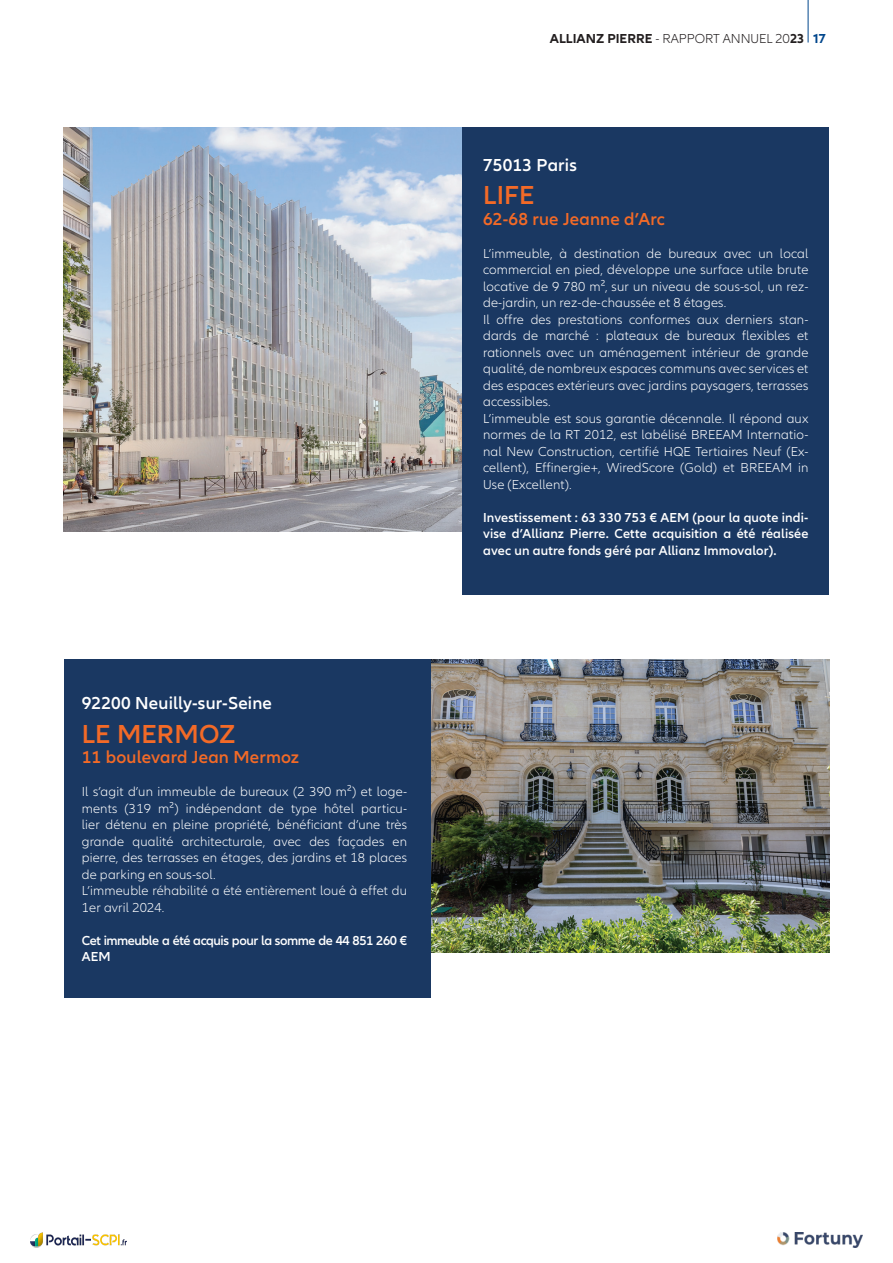
<style>
.page{position:relative;width:893px;height:1263px;background:#fff}
.page>*{position:absolute;margin:0;border:0;box-sizing:border-box;transform-origin:0 0}
.t1{font:600 27px "Allianz Neo";letter-spacing:.01em;color:#f36a27}
.t2{font:600 18px "Allianz Neo";letter-spacing:.01em;color:#f36a27}
.t3{font:600 18px "Allianz Neo";letter-spacing:.01em;color:#fff}
.t4{font:300 13.5px/16.5px "Allianz Neo";letter-spacing:.01em;color:#fff}
.t5{font:600 13.5px/16.5px "Allianz Neo";letter-spacing:.01em;color:#fff;text-align:justify}
.t6{font:600 13.5px/16.5px "Allianz Neo";letter-spacing:-.03em;color:#fff}
.t7{font:700 13.5px "Allianz Neo";color:#231f20}
.t8{font:300 13.5px "Allianz Neo";color:#231f20}
.s1{font-weight:300}
.s2{font-weight:700}
.s3{font-weight:700;color:#01468c}
</style>
<div class="page">
<hr style="left:808px;top:0;width:1px;height:43px;background:#01468c">
<img style="left:64px;top:128px;width:398px;height:403px">
<img style="left:430px;top:659px;width:399px;height:293px">
<div style="left:462px;top:128px;width:367px;height:467px;background:#1a3862"></div>
<div style="left:64px;top:659px;width:366px;height:338px;background:#1a3862"></div>
<img style="left:777px;top:1233px;width:86px;height:15px">
<img style="left:30px;top:1233px;width:97px;height:15px">
<h2 class="t3" style="left:82px;top:693px;width:192px">92200 Neuilly-sur-Seine</h2>
<h1 class="t1" style="left:82px;top:718px;width:155px">LE MERMOZ</h1>
<h2 class="t2" style="left:82px;top:747px;width:219px">11 boulevard Jean Mermoz</h2>
<p class="t4" style="left:82px;top:784px;width:327px">Il s’agit d’un immeuble de bureaux (2 390 m²) et loge&shy;ments (319 m²) indépendant de type hôtel particu&shy;lier détenu en pleine propriété, bénéficiant d’une très grande qualité architecturale, avec des façades en pierre, des terrasses en étages, des jardins et 18 places de parking en sous-sol.<br>L’immeuble réhabilité a été entièrement loué à effet du 1er avril 2024.</p>
<p class="t6" style="left:82px;top:932px;width:327px">Cet immeuble a été acquis pour la somme de 44 851 260 €<br>AEM</p>
<p class="t7" style="left:550px;top:30px;width:130px">ALLIANZ PIERRE <span class="s1">- Rapport</span></p>
<p class="t8" style="left:723px;top:30px;width:105px">Ann uel 20<span class="s2">23</span> <span class="s3">17</span></p>
<h2 class="t3" style="left:483px;top:154px;width:95px">75013 Paris</h2>
<h1 class="t1" style="left:483px;top:180px;width:50px">LIFE</h1>
<h2 class="t2" style="left:483px;top:209px;width:183px">62-68 rue Jeanne d’Arc</h2>
<p class="t4" style="left:483px;top:246px;width:327px">L’immeuble, à destination de bureaux avec un local commercial en pied, développe une surface utile brute locative de 9 780 m², sur un niveau de sous-sol, un rez&shy;de-jardin, un rez-de-chaussée et 8 étages.<br>Il offre des prestations conformes aux derniers stan&shy;dards de marché : plateaux de bureaux flexibles et rationnels avec un aménagement intérieur de grande qualité, de nombreux espaces communs avec services et des espaces extérieurs avec jardins paysagers, terrasses accessibles.<br>L’immeuble est sous garantie décennale. Il répond aux normes de la RT 2012, est labélisé BREEAM Internatio&shy;nal New Construction, certifié HQE Tertiaires Neuf (Ex&shy;cellent), Effinergie+, WiredScore (Gold) et BREEAM in Use (Excellent).</p>
<p class="t5" style="left:483px;top:509px;width:327px">Investissement : 63 330 753 € AEM (pour la quote indi&shy;vise d’Allianz Pierre. Cette acquisition a été réalisée avec un autre fonds géré par Allianz Immovalor).</p>
</div>
